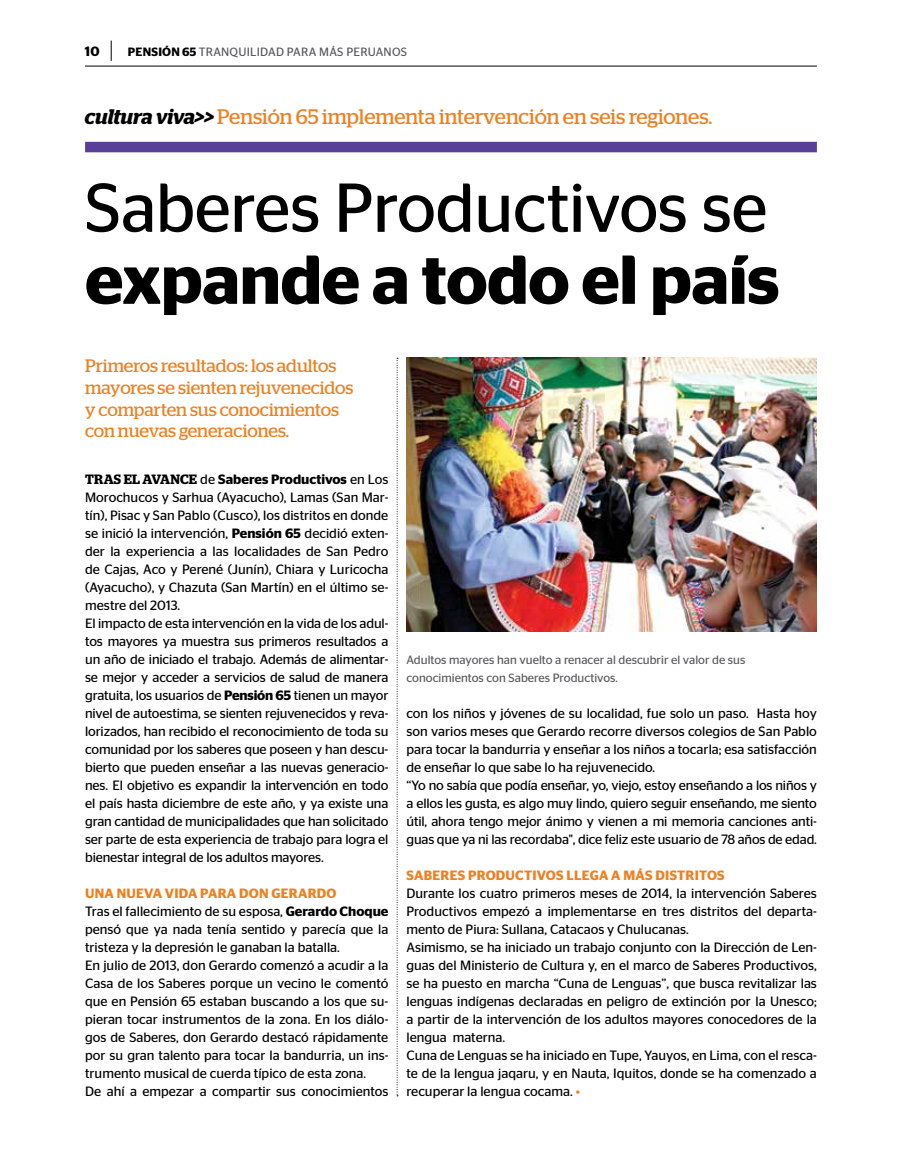
<style>
.page{position:relative;width:902px;height:1157px;background:#fff}
.page>*{position:absolute;margin:0;border:0;box-sizing:border-box;transform-origin:0 0}
.t1{font:69px "Stag Sans";letter-spacing:-.01em;color:#000}
.t2{font:600 69px "Stag Sans";letter-spacing:-.01em;color:#000}
.t3{font:21px "Stag";letter-spacing:-.005em;color:#ed8122}
.t4{font:18px/21.6px "Stag";letter-spacing:-.005em;color:#ed8122}
.t5{font:13.5px/18px "Stag Sans";color:#000}
.t6{font:600 13.5px "Stag Sans";letter-spacing:.02em;color:#ed8122}
.t7{font:600 13.5px "Stag Sans";color:#000}
.t8{font:12px/18px "Stag Sans";color:#58595b}
.t9{font:12px "Stag Sans";letter-spacing:.02em;color:#58595b}
.s1{font-weight:600;color:#000}
.s2{font-weight:600;font-style:italic;color:#000}
.s3{font-family:"Stag";font-weight:600}
.s4{font-weight:600}
.s5{font-weight:600;color:#ed8122}
.s6{color:#ed8122}
</style>
<div class="page">
<svg style="left:111px;top:41px;width:1px;height:20px"></svg>
<hr style="left:85px;top:66px;width:731px;height:1px;background:#000">
<svg style="left:396px;top:358px;width:2px;height:738px"></svg>
<img style="left:406px;top:358px;width:410px;height:274px">
<div style="left:85px;top:142px;width:731px;height:10px;background:#5a3f99"></div>
<p class="t7" style="left:85px;top:43px;width:16px">10</p>
<p class="t9" style="left:128px;top:45px;width:280px"><span class="s1">PENSIÓN 65</span> TRANQUILIDAD PARA MÁS PERUANOS</p>
<h2 class="t3" style="left:85px;top:104px;width:628px"><span class="s2">cultura viva&gt;&gt;</span> Pensión 65 implementa intervención en seis regiones.</h2>
<h1 class="t1" style="left:85px;top:169px;width:684px">Saberes Productivos se</h1>
<h1 class="t2" style="left:85px;top:240px;width:696px">expande a todo el país</h1>
<h3 class="t4" style="left:85px;top:355px;width:270px">Primeros resultados: los adultos mayores se sienten rejuvenecidos y comparten sus conocimientos con nuevas generaciones.</h3>
<p class="t5" style="left:85px;top:470px;width:305px"><span class="s3">TRAS EL AVANCE</span> de <span class="s4">Saberes Productivos</span> en Los Morochucos y Sarhua (Ayacucho), Lamas (San Mar&shy;tín), Pisac y San Pablo (Cusco), los distritos en donde se inició la intervención, <span class="s4">Pensión 65</span> decidió exten&shy;der la experiencia a las localidades de San Pedro de Cajas, Aco y Perené (Junín), Chiara y Luricocha (Ayacucho), y Chazuta (San Martín) en el último se&shy;mestre del 2013.<br>El impacto de esta intervención en la vida de los adul&shy;tos mayores ya muestra sus primeros resultados a un año de iniciado el trabajo. Además de alimentar&shy;se mejor y acceder a servicios de salud de manera gratuita, los usuarios de <span class="s4">Pensión 65</span> tienen un mayor nivel de autoestima, se sienten rejuvenecidos y reva&shy;lorizados, han recibido el reconocimiento de toda su comunidad por los saberes que poseen y han descu&shy;bierto que pueden enseñar a las nuevas generacio&shy;nes. El objetivo es expandir la intervención en todo el país hasta diciembre de este año, y ya existe una gran cantidad de municipalidades que han solicitado ser parte de esta experiencia de trabajo para logra el bienestar integral de los adultos mayores.</p>
<p class="t5" style="left:85px;top:884px;width:305px"><span class="s5">UNA NUEVA VIDA PARA DON GERARDO<br></span>Tras el fallecimiento de su esposa, <span class="s4">Gerardo Choque </span>pensó que ya nada tenía sentido y parecía que la tristeza y la depresión le ganaban la batalla.<br>En julio de 2013, don Gerardo comenzó a acudir a la Casa de los Saberes porque un vecino le comentó que en Pensión 65 estaban buscando a los que su&shy;pieran tocar instrumentos de la zona. En los diálo&shy;gos de Saberes, don Gerardo destacó rápidamente por su gran talento para tocar la bandurria, un ins&shy;trumento musical de cuerda típico de esta zona.<br>De ahí a empezar a compartir sus conocimientos</p>
<p class="t8" style="left:406px;top:650px;width:340px">Adultos mayores han vuelto a renacer al descubrir el valor de sus conocimientos con Saberes Productivos.</p>
<p class="t5" style="left:406px;top:704px;width:412px">con los niños y jóvenes de su localidad, fue solo un paso. Hasta hoy son varios meses que Gerardo recorre diversos colegios de San Pablo para tocar la bandurria y enseñar a los niños a tocarla; esa satisfacción de enseñar lo que sabe lo ha rejuvenecido.<br>“Yo no sabía que podía enseñar, yo, viejo, estoy enseñando a los niños y a ellos les gusta, es algo muy lindo, quiero seguir enseñando, me siento útil, ahora tengo mejor ánimo y vienen a mi memoria canciones anti&shy;guas que ya ni las recordaba", dice feliz este usuario de 78 años de edad.</p>
<p class="t6" style="left:406px;top:867px;width:320px">SABERES PRODUCTIVOS LLEGA A MÁS DISTRITOS</p>
<p class="t5" style="left:406px;top:884px;width:412px">Durante los cuatro primeros meses de 2014, la intervención Saberes Productivos empezó a implementarse en tres distritos del departa&shy;mento de Piura: Sullana, Catacaos y Chulucanas.<br>Asimismo, se ha iniciado un trabajo conjunto con la Dirección de Len&shy;guas del Ministerio de Cultura y, en el marco de Saberes Productivos, se ha puesto en marcha “Cuna de Lenguas”, que busca revitalizar las lenguas indígenas declaradas en peligro de extinción por la Unesco; a partir de la intervención de los adultos mayores conocedores de la lengua materna.<br>Cuna de Lenguas se ha iniciado en Tupe, Yauyos, en Lima, con el resca&shy;te de la lengua jaqaru, y en Nauta, Iquitos, donde se ha comenzado a recuperar la lengua cocama. <span class="s6">•</span></p>
</div>
